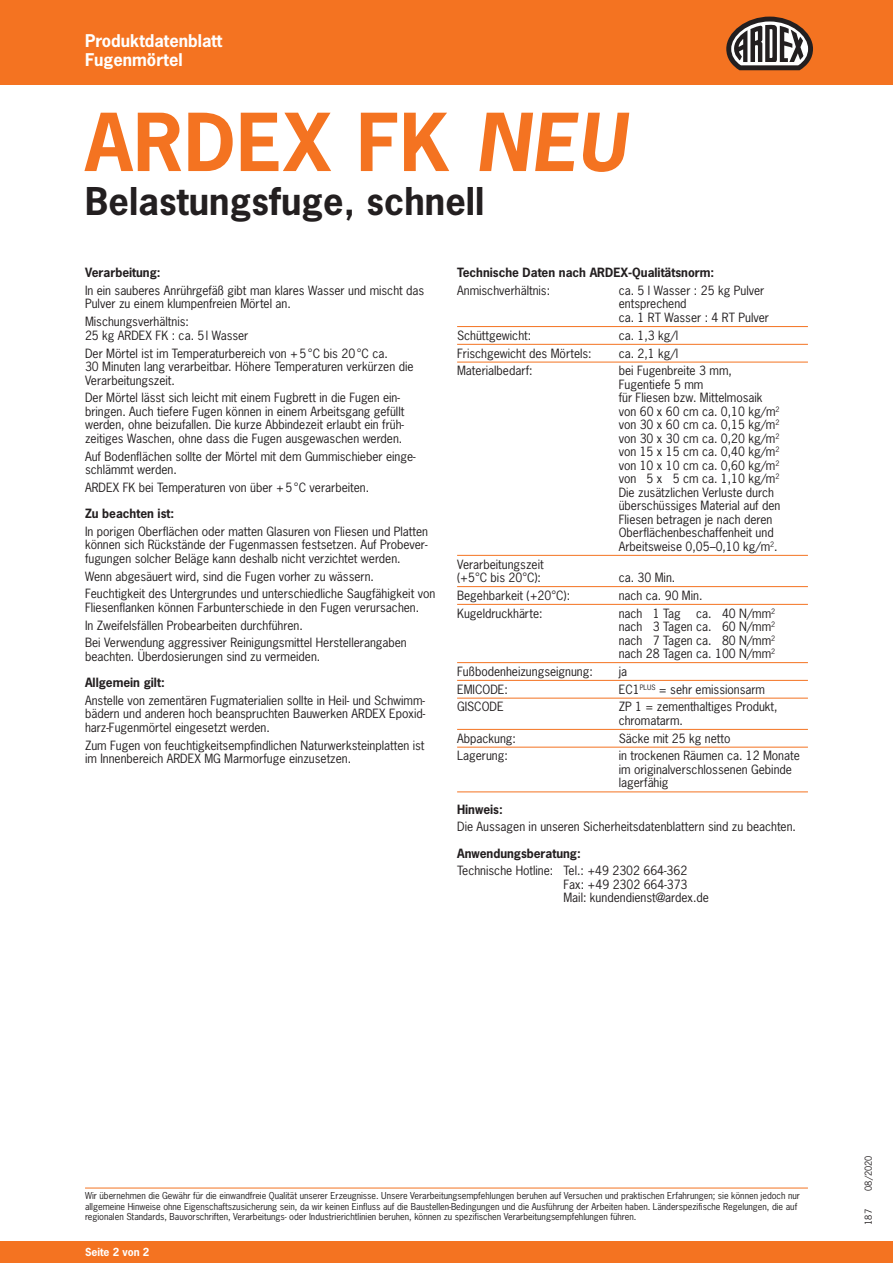
<style>
.page{position:relative;width:893px;height:1263px;background:#fff}
.page>*{position:absolute;margin:0;border:0;box-sizing:border-box;transform-origin:0 0}
.t1{font:700 75px "News Gothic Std";letter-spacing:.015em;color:#f47321}
.t2{font:700 36px "News Gothic Std";letter-spacing:.005em;color:#231f20}
.t3{font:700 16.5px/19.5px "News Gothic Std";color:#fff}
.t4{font:12px/13.5px "News Gothic Std";color:#231f20}
.t5{font:700 12px "News Gothic Std";color:#231f20}
.t6{font:700 10.5px "News Gothic Std";color:#fff}
.t7{font:9px/10.5px "News Gothic Std";color:#231f20}
.s1{font-style:italic}
</style>
<div class="page">
<div style="left:0;top:0;width:893px;height:85px;background:#f47321"></div>
<div style="left:0;top:1242px;width:893px;height:21px;background:#f47321"></div>
<svg style="left:726px;top:17px;width:87px;height:53px"></svg>
<hr style="left:457px;top:326px;width:351px;height:1px;background:#f47321">
<hr style="left:457px;top:344px;width:351px;height:1px;background:#f47321">
<hr style="left:457px;top:362px;width:351px;height:1px;background:#f47321">
<hr style="left:457px;top:555px;width:351px;height:1px;background:#f47321">
<hr style="left:457px;top:586px;width:351px;height:1px;background:#f47321">
<hr style="left:457px;top:604px;width:351px;height:1px;background:#f47321">
<hr style="left:457px;top:662px;width:351px;height:1px;background:#f47321">
<hr style="left:457px;top:680px;width:351px;height:1px;background:#f47321">
<hr style="left:457px;top:698px;width:351px;height:1px;background:#f47321">
<hr style="left:457px;top:729px;width:351px;height:1px;background:#f47321">
<hr style="left:457px;top:747px;width:351px;height:1px;background:#f47321">
<hr style="left:457px;top:791px;width:351px;height:1px;background:#f47321">
<hr style="left:85px;top:1188px;width:723px;height:1px;background:#f47321">
<h3 class="t3" style="left:85px;top:31px;width:139px">Produktdatenblatt<br>Fugenmörtel</h3>
<h1 class="t1" style="left:85px;top:93px;width:542px">ARDEX FK <span class="s1">NEU</span></h1>
<h2 class="t2" style="left:85px;top:178px;width:401px">Belastungsfuge, schnell</h2>
<p class="t5" style="left:85px;top:265px;width:77px">Verarbeitung:</p>
<p class="t4" style="left:85px;top:284px;width:341px">In ein sauberes Anrührgefäß gibt man klares Wasser und mischt das<br>Pulver zu einem klumpenfreien Mörtel an.</p>
<p class="t4" style="left:85px;top:315px;width:165px">Mischungsverhältnis:<br>25 kg ARDEX FK : ca. 5l Wasser</p>
<p class="t4" style="left:85px;top:346px;width:330px">Der Mörtel ist im Temperaturbereich von +5°C bis 20°C ca.<br>30 Minuten lang verarbeitbar. Höhere Temperaturen verkürzen die<br>Verarbeitungszeit.</p>
<p class="t4" style="left:85px;top:391px;width:321px">Der Mörtel lässt sich leicht mit einem Fugbrett in die Fugen ein&shy;bringen. Auch tiefere Fugen können in einem Arbeitsgang gefüllt werden, ohne beizufallen. Die kurze Abbindezeit erlaubt ein früh&shy;zeitiges Waschen, ohne dass die Fugen ausgewaschen werden.</p>
<p class="t4" style="left:85px;top:449px;width:332px">Auf Bodenflächen sollte der Mörtel mit dem Gummischieber einge&shy;schlämmt werden.</p>
<p class="t4" style="left:85px;top:480px;width:286px">ARDEX FK bei Temperaturen von über +5°C verarbeiten.</p>
<p class="t5" style="left:85px;top:505px;width:91px">Zu beachten ist:</p>
<p class="t4" style="left:85px;top:524px;width:345px;text-align:justify">In porigen Oberflächen oder matten Glasuren von Fliesen und Platten können sich Rückstände der Fugenmassen festsetzen. Auf Probever&shy;fugungen solcher Beläge kann deshalb nicht verzichtet werden.</p>
<p class="t4" style="left:85px;top:567px;width:352px;line-height:17.7px">Wenn abgesäuert wird, sind die Fugen vorher zu wässern.<br>Feuchtigkeit des Untergrundes und unterschiedliche Saugfähigkeit von</p>
<p class="t4" style="left:85px;top:598px;width:336px;line-height:17.7px">Fliesenflanken können Farbunterschiede in den Fugen verursachen.<br>In Zweifelsfällen Probearbeiten durchführen.<br>Bei Verwendung aggressiver Reinigungsmittel Herstellerangaben</p>
<p class="t4" style="left:85px;top:649px;width:237px">beachten. Überdosierungen sind zu vermeiden.</p>
<p class="t5" style="left:85px;top:674px;width:81px">Allgemein gilt:</p>
<p class="t4" style="left:85px;top:693px;width:342px;text-align:justify">Anstelle von zementären Fugmaterialien sollte in Heil- und Schwimm&shy;bädern und anderen hoch beanspruchten Bauwerken ARDEX Epoxid&shy;harz-Fugenmörtel eingesetzt werden.</p>
<p class="t4" style="left:85px;top:738px;width:341px">Zum Fugen von feuchtigkeitsempfindlichen Naturwerksteinplatten ist im Innenbereich ARDEX MG Marmorfuge einzusetzen.</p>
<p class="t5" style="left:457px;top:265px;width:259px">Technische Daten nach ARDEX-Qualitätsnorm:</p>
<p class="t4" style="left:457px;top:284px;width:95px">Anmischverhältnis:</p>
<p class="t4" style="left:619px;top:284px;width:152px">ca. 5 l Wasser : 25 kg Pulver entsprechend<br>ca. 1 RT Wasser : 4 RT Pulver</p>
<p class="t4" style="left:457px;top:328px;width:76px">Schüttgewicht:</p>
<p class="t4" style="left:619px;top:328px;width:61px">ca. 1,3 kg/l</p>
<p class="t4" style="left:457px;top:346px;width:136px">Frischgewicht des Mörtels:</p>
<p class="t4" style="left:619px;top:346px;width:61px">ca. 2,1 kg/l</p>
<p class="t4" style="left:457px;top:364px;width:77px">Materialbedarf:</p>
<p class="t4" style="left:619px;top:364px;width:163px">bei Fugenbreite 3 mm,<br>Fugentiefe 5 mm<br>für Fliesen bzw. Mittelmosaik von 60 x 60 cm ca. 0,10 kg/m<sup>2 </sup>von 30 x 60 cm ca. 0,15 kg/m<sup>2 </sup>von 30 x 30 cm ca. 0,20 kg/m<sup>2 </sup>von 15 x 15 cm ca. 0,40 kg/m<sup>2 </sup>von 10 x 10 cm ca. 0,60 kg/m<sup>2 </sup>von 5 x 5 cm ca. 1,10 kg/m<sup>2<br></sup>Die zusätzlichen Verluste durch überschüssiges Material auf den<br>Fliesen betragen je nach deren<br>Oberflächenbeschaffenheit und<br>Arbeitsweise 0,05–0,10 kg/m<sup>2</sup>.</p>
<p class="t4" style="left:457px;top:557px;width:88px">Verarbeitungszeit (+5°C bis 20°C):</p>
<p class="t4" style="left:619px;top:571px;width:58px">ca. 30 Min.</p>
<p class="t4" style="left:457px;top:588px;width:115px">Begehbarkeit (+20°C):</p>
<p class="t4" style="left:619px;top:588px;width:85px">nach ca. 90 Min.</p>
<p class="t4" style="left:457px;top:606px;width:87px">Kugeldruckhärte:</p>
<p class="t4" style="left:619px;top:606px;width:64px">nach 1 Tag</p>
<p class="t4" style="left:619px;top:606px;width:158px;text-align:justify;text-indent:78px">ca. 40 N/mm<sup>2 </sup>nach 3 Tagen ca. 60 N/mm<sup>2 </sup>nach 7 Tagen ca. 80 N/mm<sup>2 </sup>nach 28 Tagen ca. 100 N/mm<sup>2</sup></p>
<p class="t4" style="left:457px;top:664px;width:137px">Fußbodenheizungseignung:</p>
<p class="t4" style="left:619px;top:664px;width:10px">ja</p>
<p class="t4" style="left:457px;top:682px;width:52px">EMICODE:</p>
<p class="t4" style="left:619px;top:682px;width:148px">EC1<sup>PLUS</sup> = sehr emissionsarm</p>
<p class="t4" style="left:457px;top:700px;width:48px">GISCODE</p>
<p class="t4" style="left:619px;top:700px;width:160px">ZP 1 = zementhaltiges Produkt, chromatarm.</p>
<p class="t4" style="left:457px;top:731px;width:60px">Abpackung:</p>
<p class="t4" style="left:619px;top:731px;width:113px">Säcke mit 25 kg netto</p>
<p class="t4" style="left:457px;top:749px;width:52px">Lagerung:</p>
<p class="t4" style="left:619px;top:749px;width:183px">in trockenen Räumen ca. 12 Monate im originalverschlossenen Gebinde lagerfähig</p>
<p class="t5" style="left:457px;top:801px;width:47px">Hinweis:</p>
<p class="t4" style="left:457px;top:820px;width:340px">Die Aussagen in unseren Sicherheitsdatenblattern sind zu beachten.</p>
<p class="t5" style="left:457px;top:845px;width:125px">Anwendungsberatung:</p>
<p class="t4" style="left:563px;top:864px;width:147px;text-indent:-106px">Technische Hotline: Tel.: +49 2302 664-362<br>Fax: +49 2302 664-373<br>Mail: kundendienst@ardex.de</p>
<p class="t7" style="left:85px;top:1191px;width:716px">Wir übernehmen die Gewähr für die einwandfreie Qualität unserer Erzeugnisse. Unsere Verarbeitungsempfehlungen beruhen auf Versuchen und praktischen Erfahrungen; sie können jedoch nur allgemeine Hinweise ohne Eigenschaftszusicherung sein, da wir keinen Einfluss auf die Baustellen-Bedingungen und die Ausführung der Arbeiten haben. Länderspezifische Regelungen, die auf regionalen Standards, Bauvorschriften, Verarbeitungs- oder Industrierichtlinien beruhen, können zu spezifischen Verarbeitungsempfehlungen führen.</p>
<p class="t6" style="left:85px;top:1245px;width:66px">Seite 2 von 2</p>
<p class="t7" style="left:863px;top:1191px;width:37px;rotate:-90deg">08/2020</p>
<p class="t7" style="left:863px;top:1225px;width:17px;rotate:-90deg">187</p>
</div>
